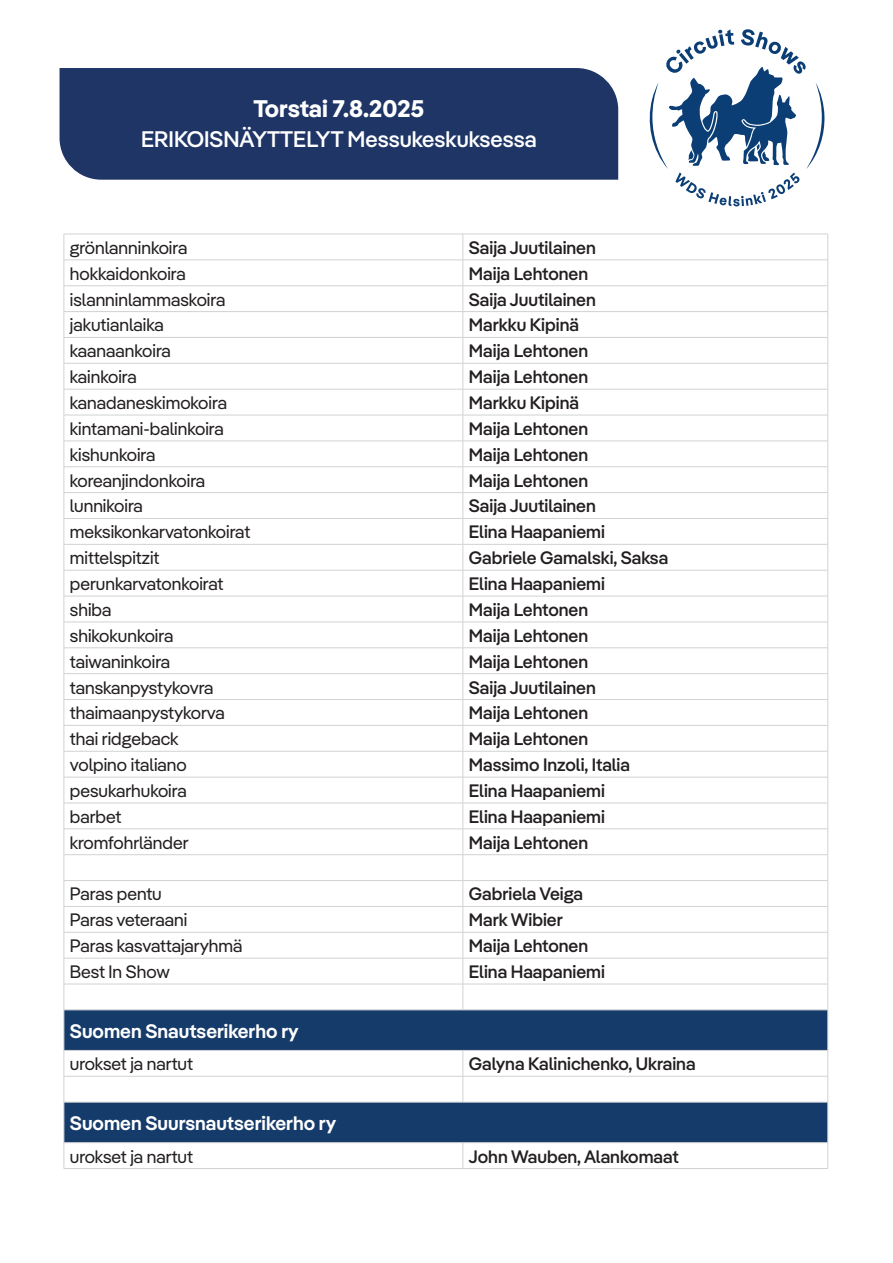
<style>
.page{position:relative;width:893px;height:1263px;background:#fff}
.page>*{position:absolute;margin:0;border:0;box-sizing:border-box;transform-origin:0 0}
.t1{font:700 24px "Pangea";color:#fff}
.t2{font:500 22.5px "Pangea";color:#fff}
.ErkkariOts_kopio{font:600 19.5px "Pangea";color:#fff}
.t3{font:500 18px "Pangea";color:#231f20}
.t4{font:18px "Pangea";color:#231f20}
</style>
<div class="page">
<svg style="left:649px;top:29px;width:176px;height:177px"></svg>
<div style="left:59px;top:68px;width:560px;height:112px;background:#1e3566"></div>
<svg style="left:65px;top:1011px;width:762px;height:131px;fill:#153b6b"></svg>
<hr style="left:64px;top:234px;width:399px;height:1px;background:#d1d2d4">
<hr style="left:463px;top:234px;width:365px;height:1px;background:#d1d2d4">
<hr style="left:64px;top:260px;width:399px;height:1px;background:#d1d2d4">
<hr style="left:463px;top:260px;width:365px;height:1px;background:#d1d2d4">
<hr style="left:64px;top:285px;width:399px;height:1px;background:#d1d2d4">
<hr style="left:463px;top:285px;width:365px;height:1px;background:#d1d2d4">
<hr style="left:64px;top:311px;width:399px;height:1px;background:#d1d2d4">
<hr style="left:463px;top:311px;width:365px;height:1px;background:#d1d2d4">
<hr style="left:64px;top:337px;width:399px;height:1px;background:#d1d2d4">
<hr style="left:463px;top:337px;width:365px;height:1px;background:#d1d2d4">
<hr style="left:64px;top:363px;width:399px;height:1px;background:#d1d2d4">
<hr style="left:463px;top:363px;width:365px;height:1px;background:#d1d2d4">
<hr style="left:64px;top:389px;width:399px;height:1px;background:#d1d2d4">
<hr style="left:463px;top:389px;width:365px;height:1px;background:#d1d2d4">
<hr style="left:64px;top:415px;width:399px;height:1px;background:#d1d2d4">
<hr style="left:463px;top:415px;width:365px;height:1px;background:#d1d2d4">
<hr style="left:64px;top:441px;width:399px;height:1px;background:#d1d2d4">
<hr style="left:463px;top:441px;width:365px;height:1px;background:#d1d2d4">
<hr style="left:64px;top:466px;width:399px;height:1px;background:#d1d2d4">
<hr style="left:463px;top:466px;width:365px;height:1px;background:#d1d2d4">
<hr style="left:64px;top:492px;width:399px;height:1px;background:#d1d2d4">
<hr style="left:463px;top:492px;width:365px;height:1px;background:#d1d2d4">
<hr style="left:64px;top:518px;width:399px;height:1px;background:#d1d2d4">
<hr style="left:463px;top:518px;width:365px;height:1px;background:#d1d2d4">
<hr style="left:64px;top:544px;width:399px;height:1px;background:#d1d2d4">
<hr style="left:463px;top:544px;width:365px;height:1px;background:#d1d2d4">
<hr style="left:64px;top:570px;width:399px;height:1px;background:#d1d2d4">
<hr style="left:463px;top:570px;width:365px;height:1px;background:#d1d2d4">
<hr style="left:64px;top:596px;width:399px;height:1px;background:#d1d2d4">
<hr style="left:463px;top:596px;width:365px;height:1px;background:#d1d2d4">
<hr style="left:64px;top:622px;width:399px;height:1px;background:#d1d2d4">
<hr style="left:463px;top:622px;width:365px;height:1px;background:#d1d2d4">
<hr style="left:64px;top:647px;width:399px;height:1px;background:#d1d2d4">
<hr style="left:463px;top:647px;width:365px;height:1px;background:#d1d2d4">
<hr style="left:64px;top:673px;width:399px;height:1px;background:#d1d2d4">
<hr style="left:463px;top:673px;width:365px;height:1px;background:#d1d2d4">
<hr style="left:64px;top:699px;width:399px;height:1px;background:#d1d2d4">
<hr style="left:463px;top:699px;width:365px;height:1px;background:#d1d2d4">
<hr style="left:64px;top:725px;width:399px;height:1px;background:#d1d2d4">
<hr style="left:463px;top:725px;width:365px;height:1px;background:#d1d2d4">
<hr style="left:64px;top:751px;width:399px;height:1px;background:#d1d2d4">
<hr style="left:463px;top:751px;width:365px;height:1px;background:#d1d2d4">
<hr style="left:64px;top:777px;width:399px;height:1px;background:#d1d2d4">
<hr style="left:463px;top:777px;width:365px;height:1px;background:#d1d2d4">
<hr style="left:64px;top:803px;width:399px;height:1px;background:#d1d2d4">
<hr style="left:463px;top:803px;width:365px;height:1px;background:#d1d2d4">
<hr style="left:64px;top:828px;width:399px;height:1px;background:#d1d2d4">
<hr style="left:463px;top:828px;width:365px;height:1px;background:#d1d2d4">
<hr style="left:64px;top:854px;width:399px;height:1px;background:#d1d2d4">
<hr style="left:463px;top:854px;width:365px;height:1px;background:#d1d2d4">
<hr style="left:64px;top:880px;width:399px;height:1px;background:#d1d2d4">
<hr style="left:463px;top:880px;width:365px;height:1px;background:#d1d2d4">
<hr style="left:64px;top:906px;width:399px;height:1px;background:#d1d2d4">
<hr style="left:463px;top:906px;width:365px;height:1px;background:#d1d2d4">
<hr style="left:64px;top:932px;width:399px;height:1px;background:#d1d2d4">
<hr style="left:463px;top:932px;width:365px;height:1px;background:#d1d2d4">
<hr style="left:64px;top:958px;width:399px;height:1px;background:#d1d2d4">
<hr style="left:463px;top:958px;width:365px;height:1px;background:#d1d2d4">
<hr style="left:64px;top:984px;width:399px;height:1px;background:#d1d2d4">
<hr style="left:463px;top:984px;width:365px;height:1px;background:#d1d2d4">
<svg style="left:463px;top:234px;width:1px;height:776px"></svg>
<hr style="left:64px;top:1076px;width:399px;height:1px;background:#d1d2d4">
<hr style="left:463px;top:1076px;width:365px;height:1px;background:#d1d2d4">
<svg style="left:463px;top:1051px;width:1px;height:51px"></svg>
<svg style="left:463px;top:1143px;width:1px;height:25px"></svg>
<svg style="left:64px;top:234px;width:1px;height:776px"></svg>
<svg style="left:827px;top:235px;width:1px;height:775px"></svg>
<svg style="left:64px;top:1051px;width:1px;height:51px"></svg>
<svg style="left:827px;top:1051px;width:1px;height:51px"></svg>
<svg style="left:64px;top:1143px;width:1px;height:25px"></svg>
<svg style="left:827px;top:1143px;width:1px;height:25px"></svg>
<hr style="left:64px;top:1010px;width:399px;height:1px;background:#d1d2d4">
<hr style="left:64px;top:1010px;width:1px;height:40px;background:#d1d2d4">
<hr style="left:463px;top:1010px;width:365px;height:1px;background:#d1d2d4">
<hr style="left:827px;top:1010px;width:1px;height:40px;background:#d1d2d4">
<hr style="left:64px;top:1050px;width:399px;height:1px;background:#d1d2d4">
<hr style="left:463px;top:1050px;width:365px;height:1px;background:#d1d2d4">
<hr style="left:64px;top:1168px;width:399px;height:1px;background:#d1d2d4">
<hr style="left:463px;top:1168px;width:365px;height:1px;background:#d1d2d4">
<hr style="left:64px;top:1102px;width:399px;height:1px;background:#d1d2d4">
<hr style="left:64px;top:1102px;width:1px;height:40px;background:#d1d2d4">
<hr style="left:463px;top:1102px;width:365px;height:1px;background:#d1d2d4">
<hr style="left:827px;top:1102px;width:1px;height:40px;background:#d1d2d4">
<hr style="left:64px;top:1142px;width:399px;height:1px;background:#d1d2d4">
<hr style="left:463px;top:1142px;width:365px;height:1px;background:#d1d2d4">
<h1 class="t1" style="left:253px;top:91px;width:172px">Torstai 7.8.2025</h1>
<p class="t2" style="left:141px;top:123px;width:397px">ERIKOISNÄYTTELYT Messukeskuksessa</p>
<p class="t4" style="left:70px;top:235px;width:119px">grönlanninkoira</p>
<p class="t3" style="left:469px;top:235px;width:128px">Saija Juutilainen</p>
<p class="t4" style="left:70px;top:261px;width:117px">hokkaidonkoira</p>
<p class="t3" style="left:469px;top:261px;width:121px">Maija Lehtonen</p>
<p class="t4" style="left:70px;top:287px;width:157px">islanninlammaskoira</p>
<p class="t3" style="left:469px;top:286px;width:128px">Saija Juutilainen</p>
<p class="t4" style="left:70px;top:312px;width:95px">jakutianlaika</p>
<p class="t3" style="left:469px;top:312px;width:112px">Markku Kipinä</p>
<p class="t4" style="left:70px;top:338px;width:103px">kaanaankoira</p>
<p class="t3" style="left:469px;top:338px;width:121px">Maija Lehtonen</p>
<p class="t4" style="left:70px;top:364px;width:68px">kainkoira</p>
<p class="t3" style="left:469px;top:364px;width:121px">Maija Lehtonen</p>
<p class="t4" style="left:70px;top:390px;width:159px">kanadaneskimokoira</p>
<p class="t3" style="left:469px;top:390px;width:112px">Markku Kipinä</p>
<p class="t4" style="left:70px;top:416px;width:155px">kintamani-balinkoira</p>
<p class="t3" style="left:469px;top:416px;width:121px">Maija Lehtonen</p>
<p class="t4" style="left:70px;top:442px;width:87px">kishunkoira</p>
<p class="t3" style="left:469px;top:442px;width:121px">Maija Lehtonen</p>
<p class="t4" style="left:70px;top:468px;width:137px">koreanjindonkoira</p>
<p class="t3" style="left:469px;top:467px;width:121px">Maija Lehtonen</p>
<p class="t4" style="left:70px;top:493px;width:75px">lunnikoira</p>
<p class="t3" style="left:469px;top:493px;width:128px">Saija Juutilainen</p>
<p class="t4" style="left:70px;top:519px;width:182px">meksikonkarvatonkoirat</p>
<p class="t3" style="left:469px;top:519px;width:138px">Elina Haapaniemi</p>
<p class="t4" style="left:70px;top:545px;width:91px">mittelspitzit</p>
<p class="t3" style="left:469px;top:545px;width:201px">Gabriele Gamalski, Saksa</p>
<p class="t4" style="left:70px;top:571px;width:155px">perunkarvatonkoirat</p>
<p class="t3" style="left:469px;top:571px;width:138px">Elina Haapaniemi</p>
<p class="t4" style="left:70px;top:597px;width:43px">shiba</p>
<p class="t3" style="left:469px;top:597px;width:121px">Maija Lehtonen</p>
<p class="t4" style="left:70px;top:623px;width:105px">shikokunkoira</p>
<p class="t3" style="left:469px;top:623px;width:121px">Maija Lehtonen</p>
<p class="t4" style="left:70px;top:649px;width:102px">taiwaninkoira</p>
<p class="t3" style="left:469px;top:648px;width:121px">Maija Lehtonen</p>
<p class="t4" style="left:70px;top:674px;width:145px">tanskanpystykovra</p>
<p class="t3" style="left:469px;top:674px;width:128px">Saija Juutilainen</p>
<p class="t4" style="left:70px;top:700px;width:157px">thaimaanpystykorva</p>
<p class="t3" style="left:469px;top:700px;width:121px">Maija Lehtonen</p>
<p class="t4" style="left:70px;top:726px;width:110px">thai ridgeback</p>
<p class="t3" style="left:469px;top:726px;width:121px">Maija Lehtonen</p>
<p class="t4" style="left:70px;top:752px;width:118px">volpino italiano</p>
<p class="t3" style="left:469px;top:752px;width:163px">Massimo Inzoli, Italia</p>
<p class="t4" style="left:70px;top:778px;width:118px">pesukarhukoira</p>
<p class="t3" style="left:469px;top:778px;width:138px">Elina Haapaniemi</p>
<p class="t4" style="left:70px;top:804px;width:53px">barbet</p>
<p class="t3" style="left:469px;top:804px;width:138px">Elina Haapaniemi</p>
<p class="t4" style="left:70px;top:830px;width:120px">kromfohrländer</p>
<p class="t3" style="left:469px;top:829px;width:121px">Maija Lehtonen</p>
<p class="t4" style="left:70px;top:881px;width:93px">Paras pentu</p>
<p class="t3" style="left:469px;top:881px;width:116px">Gabriela Veiga</p>
<p class="t4" style="left:70px;top:907px;width:119px">Paras veteraani</p>
<p class="t3" style="left:469px;top:907px;width:95px">Mark Wibier</p>
<p class="t4" style="left:70px;top:933px;width:174px">Paras kasvattajaryhmä</p>
<p class="t3" style="left:469px;top:933px;width:121px">Maija Lehtonen</p>
<p class="t4" style="left:70px;top:959px;width:101px">Best In Show</p>
<p class="t3" style="left:469px;top:959px;width:138px">Elina Haapaniemi</p>
<p class="ErkkariOts_kopio" style="left:70px;top:1017px;width:230px">Suomen Snautserikerho ry</p>
<p class="t4" style="left:70px;top:1051px;width:125px">urokset ja nartut</p>
<p class="t3" style="left:469px;top:1051px;width:228px">Galyna Kalinichenko, Ukraina</p>
<p class="ErkkariOts_kopio" style="left:70px;top:1109px;width:268px">Suomen Suursnautserikerho ry</p>
<p class="t4" style="left:70px;top:1143px;width:125px">urokset ja nartut</p>
<p class="t3" style="left:469px;top:1143px;width:211px">John Wauben, Alankomaat</p>
</div>
